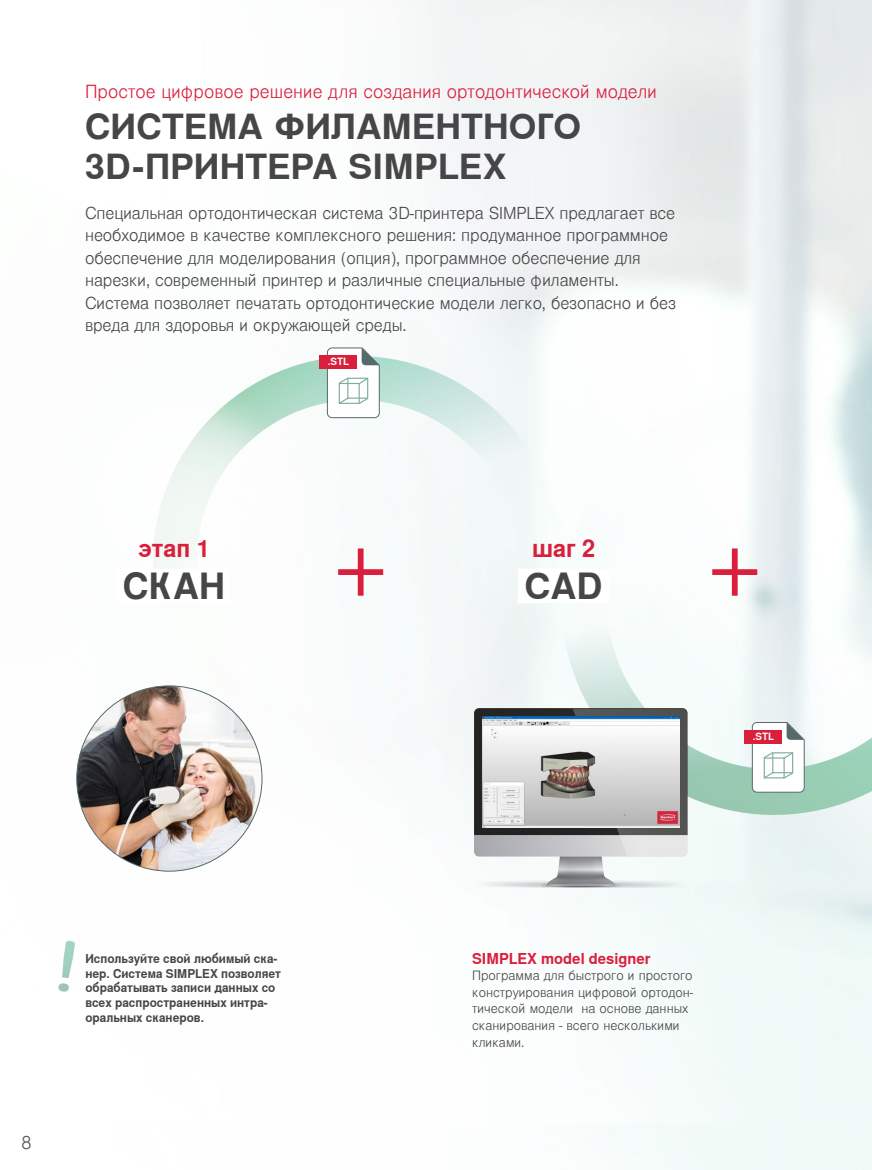
<style>
.page{position:relative;width:872px;height:1170px;background:#fff}
.page>*{position:absolute;margin:0;border:0;box-sizing:border-box;transform-origin:0 0}
.t1{font:300 99px "Nimbus Sans Global";color:#da1f3d}
.t2{font:700 36px "Nimbus Sans Global";color:#464547}
.t3{font:700 34.5px/40.5px "Nimbus Sans Global";letter-spacing:.005em;color:#464547}
.t4{font:700 24px "Nimbus Sans Global";color:#da1f3d}
.t5{font:300 18px "Nimbus Sans Global";letter-spacing:.005em;color:#da1f3d}
.t6{font:300 18px "Nimbus Sans Global";color:#58595b}
.t7{font:300 16.5px/22.5px "Nimbus Sans Global";letter-spacing:-.005em;color:#464547}
.t8{font:700 15px "Nimbus Sans Global";color:#da1f3d}
.t9{font:300 12.75px/16.5px "Nimbus Sans Global";color:#464547}
.t10{font:700 12.15px/14.5px "Nimbus Sans Global";color:#464547}
.t11{font:700 10.05px "Nimbus Sans Global";color:#fff}
</style>
<div class="page">
<img style="left:61px;top:0;width:811px;height:1123px">
<div style="left:744px;top:843px;width:128px;height:131px;background:#ebf5f3"></div>
<img style="left:129px;top:332px;width:456px;height:456px">
<svg style="left:533px;top:361px;width:339px;height:20px"></svg>
<img style="left:533px;top:381px;width:339px;height:462px">
<div style="left:66px;top:374px;width:232px;height:232px;background:#fff;border-radius:50%"></div>
<div style="left:319px;top:355px;width:38px;height:14px;background:#da1f3d"></div>
<svg style="left:327px;top:347px;width:53px;height:71px"></svg>
<svg style="left:474px;top:708px;width:213px;height:180px"></svg>
<img style="left:482px;top:716px;width:123px;height:111px">
<img style="left:643px;top:716px;width:36px;height:111px">
<img style="left:605px;top:716px;width:38px;height:111px">
<div style="left:744px;top:729px;width:38px;height:14px;background:#da1f3d"></div>
<svg style="left:751px;top:721px;width:54px;height:71px"></svg>
<img style="left:77px;top:686px;width:185px;height:185px;border-radius:93px">
<img style="left:58px;top:940px;width:17px;height:51px">
<div style="left:518px;top:568px;width:91px;height:35px;background:#fff"></div>
<div style="left:117px;top:568px;width:114px;height:35px;background:#fff"></div>
<p class="t5" style="left:85px;top:82px;width:573px">Простое цифровое решение для создания ортодонтической модели</p>
<h3 class="t3" style="left:85px;top:107px;width:497px">СИСТЕМА ФИЛАМЕНТНОГО<br>3D-ПРИНТЕРА SIMPLEX</h3>
<p class="t7" style="left:85px;top:202px;width:592px">Специальная ортодонтическая система 3D-принтера SIMPLEX предлагает все необходимое в качестве комплексного решения: продуманное программное обеспечение для моделирования (опция), программное обеспечение для нарезки, современный принтер и различные специальные филаменты.<br>Система позволяет печатать ортодонтические модели легко, безопасно и без вреда для здоровья и окружающей среды.</p>
<h3 class="t4" style="left:138px;top:534px;width:73px">этап 1</h3>
<h2 class="t2" style="left:123px;top:565px;width:104px">СКАН</h2>
<p class="t11" style="left:328px;top:356px;width:23px">.STL</p>
<h3 class="t4" style="left:532px;top:534px;width:65px">шаг 2</h3>
<h1 class="t1" style="left:333px;top:506px;width:56px">+</h1>
<h1 class="t1" style="left:707px;top:506px;width:56px">+</h1>
<h2 class="t2" style="left:524px;top:565px;width:79px">CAD</h2>
<p class="t11" style="left:753px;top:730px;width:23px">.STL</p>
<p class="t6" style="left:21px;top:1131px;width:12px">8</p>
<p class="t10" style="left:85px;top:951px;width:197px">Используйте свой любимый ска&shy;нер. Система SIMPLEX позволяет обрабатывать записи данных со всех распространенных интра&shy;оральных сканеров.</p>
<p class="t8" style="left:472px;top:949px;width:180px">SIMPLEX model designer</p>
<p class="t9" style="left:472px;top:967px;width:223px">Программa для быстрого и простого конструирования цифровой ортодон&shy;тической модели на основе данных сканирования - всего несколькими кликами.</p>
</div>
